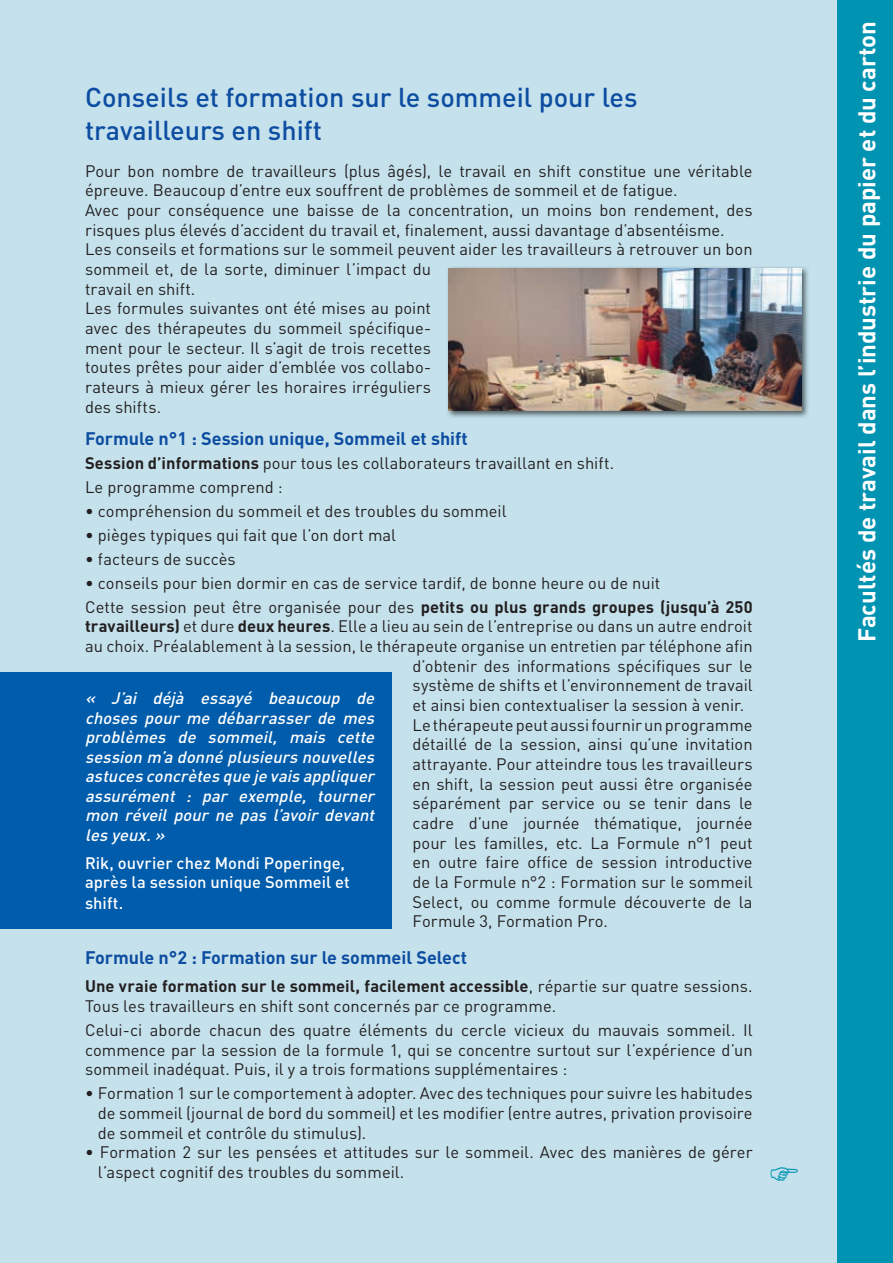
<style>
.page{position:relative;width:893px;height:1263px;background:#c5e2ec}
.page>*{position:absolute;margin:0;border:0;box-sizing:border-box;transform-origin:0 0}
.t1{font:500 27px/32.7px "DIN";color:#0d4da1}
.t2{font:700 24px "DIN";color:#fff}
.t3{font:700 18px "DIN";color:#0d4da1}
.t4{font:16.5px/19.6px "DIN";color:#231f20}
.t5{font:italic 500 16.5px/19.5px "DIN";color:#fff;text-align:justify}
.t6{font:500 16.5px/19.5px "DIN";color:#fff}
.s1{font-weight:700}
</style>
<div class="page">
<div style="left:838px;top:0;width:55px;height:1263px;background:#0093b2"></div>
<div style="left:0;top:672px;width:391px;height:256px;background:#015dac"></div>
<img style="left:447px;top:267px;width:361px;height:151px">
<img style="left:449px;top:268px;width:352px;height:143px">
<h1 class="t1" style="left:85px;top:80px;width:554px">Conseils et formation sur le sommeil pour les travailleurs en shift</h1>
<p class="t4" style="left:85px;top:161px;width:669px">Pour bon nombre de travailleurs (plus âgés), le travail en shift constitue une véritable épreuve. Beaucoup d’entre eux souffrent de problèmes de sommeil et de fatigue.<br>Avec pour conséquence une baisse de la concentration, un moins bon rendement, des risques plus élevés d’accident du travail et, finalement, aussi davantage d’absentéisme.<br>Les conseils et formations sur le sommeil peuvent aider les travailleurs à retrouver un bon sommeil et, de la sorte, diminuer l’impact du<br>travail en shift.<br>Les formules suivantes ont été mises au point<br>avec des thérapeutes du sommeil spécifique-<br>ment pour le secteur. Il s’agit de trois recettes<br>toutes prêtes pour aider d’emblée vos collabo-<br>rateurs à mieux gérer les horaires irréguliers<br>des shifts.</p>
<p class="t3" style="left:85px;top:427px;width:384px">Formule n°1 : Session unique, Sommeil et shift</p>
<p class="t4" style="left:85px;top:451px;width:531px;line-height:24px"><span class="s1">Session d’informations</span> pour tous les collaborateurs travaillant en shift.<br>Le programme comprend :</p>
<p class="t4" style="left:85px;top:501px;width:423px">• compréhension du sommeil et des troubles du sommeil</p>
<p class="t4" style="left:85px;top:525px;width:313px">• pièges typiques qui fait que l’on dort mal</p>
<p class="t4" style="left:85px;top:549px;width:152px">• facteurs de succès</p>
<p class="t4" style="left:85px;top:570px;width:669px;line-height:24px">• conseils pour bien dormir en cas de service tardif, de bonne heure ou de nuit<br>Cette session peut être organisée pour des <span class="s1">petits ou plus grands groupes (jusqu’à 250</span></p>
<p class="t4" style="left:85px;top:616px;width:669px"><span class="s1">travailleurs)</span> et dure <span class="s1">deux heures</span>. Elle a lieu au sein de l’entreprise ou dans un autre endroit</p>
<p class="t4" style="left:85px;top:636px;width:669px">au choix. Préalablement à la session, le thérapeute organise un entretien par téléphone afin</p>
<p class="t4" style="left:412px;top:656px;width:342px">d’obtenir des informations spécifiques sur le</p>
<p class="t4" style="left:412px;top:675px;width:342px">système de shifts et l’environnement de travail</p>
<p class="t4" style="left:412px;top:695px;width:333px">et ainsi bien contextualiser la session à venir.</p>
<p class="t4" style="left:412px;top:715px;width:342px">Le thérapeute peut aussi fournir un programme</p>
<p class="t4" style="left:412px;top:734px;width:342px">détaillé de la session, ainsi qu’une invitation</p>
<p class="t4" style="left:412px;top:754px;width:342px">attrayante. Pour atteindre tous les travailleurs</p>
<p class="t4" style="left:412px;top:774px;width:342px">en shift, la session peut aussi être organisée</p>
<p class="t4" style="left:412px;top:793px;width:342px">séparément par service ou se tenir dans le</p>
<p class="t4" style="left:412px;top:813px;width:342px">cadre d’une journée thématique, journée</p>
<p class="t4" style="left:412px;top:833px;width:342px">pour les familles, etc. La Formule n°1 peut</p>
<p class="t4" style="left:412px;top:852px;width:342px">en outre faire office de session introductive</p>
<p class="t4" style="left:412px;top:872px;width:342px">de la Formule n°2 : Formation sur le sommeil</p>
<p class="t4" style="left:412px;top:892px;width:342px">Select, ou comme formule découverte de la</p>
<p class="t4" style="left:412px;top:911px;width:197px">Formule 3, Formation Pro.</p>
<p class="t3" style="left:85px;top:946px;width:384px">Formule n°2 : Formation sur le sommeil Select</p>
<p class="t4" style="left:85px;top:976px;width:669px"><span class="s1">Une vraie formation sur le sommeil, facilement accessible</span>, répartie sur quatre sessions.<br>Tous les travailleurs en shift sont concernés par ce programme.</p>
<p class="t4" style="left:85px;top:1020px;width:669px;text-align:justify">Celui-ci aborde chacun des quatre éléments du cercle vicieux du mauvais sommeil. Il commence par la session de la formule 1, qui se concentre surtout sur l’expérience d’un sommeil inadéquat. Puis, il y a trois formations supplémentaires :</p>
<p class="t4" style="left:98px;top:1083px;width:656px;text-align:justify;text-indent:-13px">• Formation 1 sur le comportement à adopter. Avec des techniques pour suivre les habitudes de sommeil (journal de bord du sommeil) et les modifier (entre autres, privation provisoire de sommeil et contrôle du stimulus).</p>
<p class="t4" style="left:98px;top:1142px;width:656px;text-indent:-13px">• Formation 2 sur les pensées et attitudes sur le sommeil. Avec des manières de gérer l’aspect cognitif des troubles du sommeil.</p>
<p class="t5" style="left:85px;top:688px;width:295px">« J’ai déjà essayé beaucoup de choses pour me débarrasser de mes problèmes de sommeil, mais cette session m’a donné plusieurs nouvelles astuces concrètes que je vais appliquer assurément : par exemple, tourner mon réveil pour ne pas l’avoir devant les yeux.»</p>
<p class="t6" style="left:85px;top:852px;width:266px">Rik, ouvrier chez Mondi Poperinge, après la session unique Sommeil et</p>
<p class="t6" style="left:85px;top:893px;width:40px">shift.</p>
<h2 class="t2" style="left:851px;top:642px;width:622px;rotate:-90deg">Facultés de travail dans l’industrie du papier et du carton</h2>
</div>
